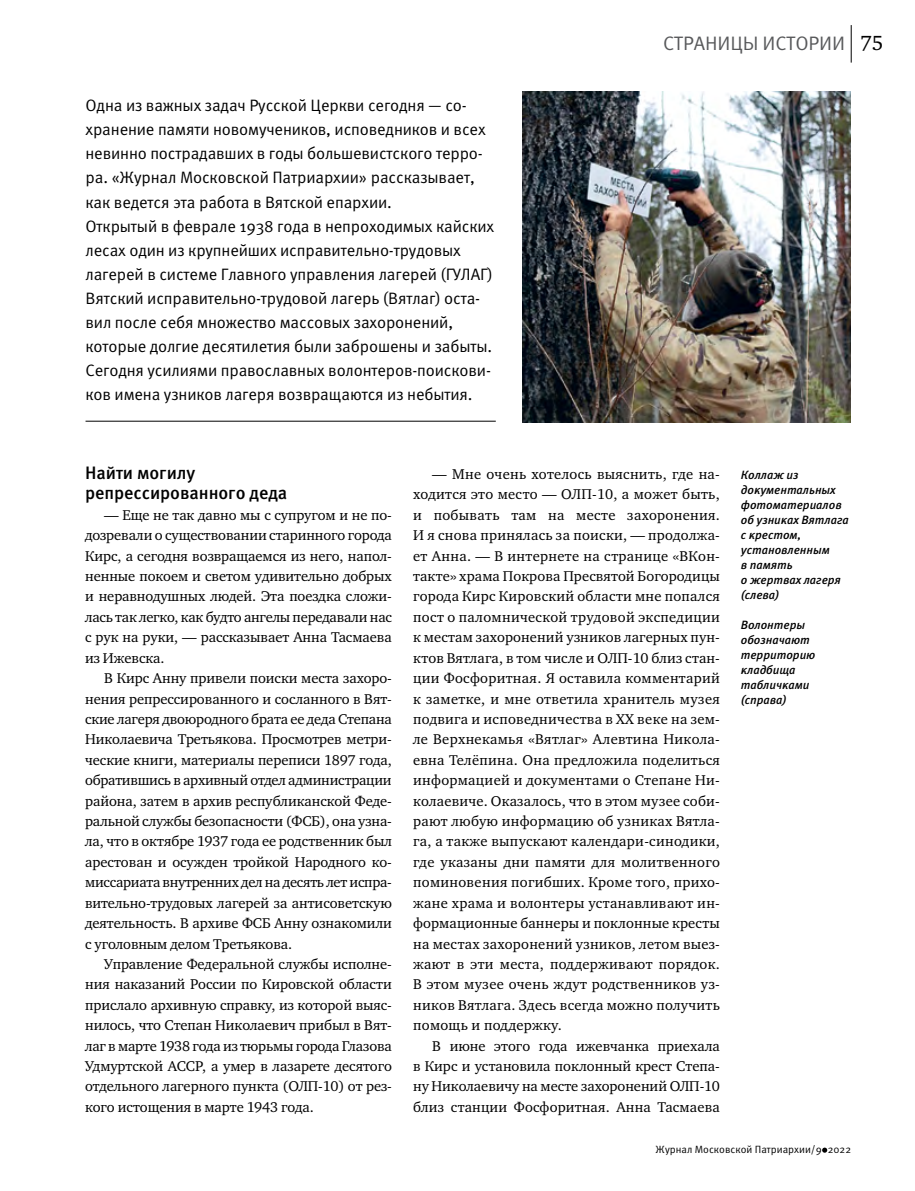
<style>
.page{position:relative;width:915px;height:1191px;background:#fff}
.page>*{position:absolute;margin:0;border:0;box-sizing:border-box;transform-origin:0 0}
.t1{font:19.5px "Meta Pro";letter-spacing:-.005em;color:#58595b}
.t2{font:500 18px/20.4px "Meta Pro";letter-spacing:-.005em;color:#000}
.t3{font:16.5px/24px "Meta Pro";letter-spacing:-.01em;color:#000}
.t4{font:14.55px/20.4px "Charter ITC";letter-spacing:-.005em;color:#000;text-align:justify}
.t5{font:italic 500 12px/15px "Meta Pro";letter-spacing:-.005em;color:#000}
.t6{font:10.5px "Meta Pro";color:#000}
.s1{font-family:"Charter ITC";font-size:21px;color:#000}
</style>
<div class="page">
<svg style="left:822px;top:1147px;width:5px;height:5px"></svg>
<hr style="left:850px;top:25px;width:1px;height:38px;background:#000">
<hr style="left:85px;top:421px;width:410px;height:1px;background:#000">
<img style="left:522px;top:91px;width:328px;height:331px">
<p class="t3" style="left:85px;top:94px;width:410px">Одна из важных задач Русской Церкви сегодня — со&shy;хранение памяти новомучеников, исповедников и всех невинно пострадавших в годы большевистского терро&shy;ра. «Журнал Московской Патриархии» рассказывает, как ведется эта работа в Вятской епархии.<br>Открытый в феврале 1938 года в непроходимых кайских лесах один из крупнейших исправительно-трудовых лагерей в системе Главного управления лагерей (ГУЛАГ)<br>Вятский исправительно-трудовой лагерь (Вятлаг) оста&shy;вил после себя множество массовых захоронений, которые долгие десятилетия были заброшены и забыты.<br>Сегодня усилиями православных волонтеров-поискови&shy;ков имена узников лагеря возвращаются из небытия.</p>
<h1 class="t1" style="left:663px;top:31px;width:222px">СТРАНИЦЫ ИСТОРИИ <span class="s1">75</span></h1>
<p class="t2" style="left:85px;top:463px;width:204px">Найти могилу репрессированного деда</p>
<p class="t4" style="left:85px;top:504px;width:308px;text-indent:19px">— Еще не так давно мы с супругом и не по&shy;дозревали о существовании старинного города Кирс, а сегодня возвращаемся из него, напол&shy;ненные покоем и светом удивительно добрых и неравнодушных людей. Эта поездка сложи&shy;лась так легко, как будто ангелы передавали нас с рук на руки, — рассказывает Анна Тасмаева из Ижевска.</p>
<p class="t4" style="left:85px;top:668px;width:308px;text-indent:19px">В Кирс Анну привели поиски места захоро&shy;нения репрессированного и сосланного в Вят&shy;ские лагеря двоюродного брата ее деда Степана Николаевича Третьякова. Просмотрев метри&shy;ческие книги, материалы переписи 1897 года, обратившись в архивный отдел администрации района, затем в архив республиканской Феде&shy;ральной службы безопасности (ФСБ), она узна&shy;ла, что в октябре 1937 года ее родственник был арестован и осужден тройкой Народного ко&shy;миссариата внутренних дел на десять лет испра&shy;вительно-трудовых лагерей за антисоветскую деятельность. В архиве ФСБ Анну ознакомили с уголовным делом Третьякова.</p>
<p class="t4" style="left:85px;top:953px;width:308px;text-indent:19px">Управление Федеральной службы исполне&shy;ния наказаний России по Кировской области прислало архивную справку, из которой выяс&shy;нилось, что Степан Николаевич прибыл в Вят&shy;лаг в марте 1938 года из тюрьмы города Глазова Удмуртской АССР, а умер в лазарете десятого отдельного лагерного пункта (ОЛП-10) от рез&shy;кого истощения в марте 1943 года.</p>
<p class="t4" style="left:413px;top:464px;width:308px;text-indent:19px">— Мне очень хотелось выяснить, где на&shy;ходится это место — ОЛП-10, а может быть, и побывать там на месте захоронения.<br>И я снова принялась за поиски, — продолжа&shy;ет Анна. — В интернете на странице «ВКон&shy;такте» храма Покрова Пресвятой Богородицы города Кирс Кировский области мне попался пост о паломнической трудовой экспедиции к местам захоронений узников лагерных пун&shy;ктов Вятлага, в том числе и ОЛП-10 близ стан&shy;ции Фосфоритная. Я оставила комментарий к заметке, и мне ответила хранитель музея подвига и исповедничества в ХХ веке на зем&shy;ле Верхнекамья «Вятлаг» Алевтина Никола&shy;евна Телёпина. Она предложила поделиться информацией и документами о Степане Ни&shy;колаевиче. Оказалось, что в этом музее соби&shy;рают любую информацию об узниках Вятла&shy;га, а также выпускают календари-синодики, где указаны дни памяти для молитвенного поминовения погибших. Кроме того, прихо&shy;жане храма и волонтеры устанавливают ин&shy;формационные баннеры и поклонные кресты на местах захоронений узников, летом выез&shy;жают в эти места, поддерживают порядок.<br>В этом музее очень ждут родственников уз&shy;ников Вятлага. Здесь всегда можно получить помощь и поддержку.</p>
<p class="t4" style="left:413px;top:1035px;width:308px;text-indent:19px">В июне этого года ижевчанка приехала в Кирс и установила поклонный крест Степа&shy;ну Николаевичу на месте захоронений ОЛП-10 близ станции Фосфоритная. Анна Тасмаева</p>
<p class="t5" style="left:740px;top:468px;width:109px">Коллаж из документальных фотоматериалов об узниках Вятлага с крестом, установленным<br>в память<br>о жертвах лагеря (слева)</p>
<p class="t5" style="left:740px;top:618px;width:76px">Волонтеры обозначают территорию кладбища табличками (справа)</p>
<p class="t6" style="left:655px;top:1142px;width:197px">Журнал Московской Патриархии/9 2022</p>
</div>
